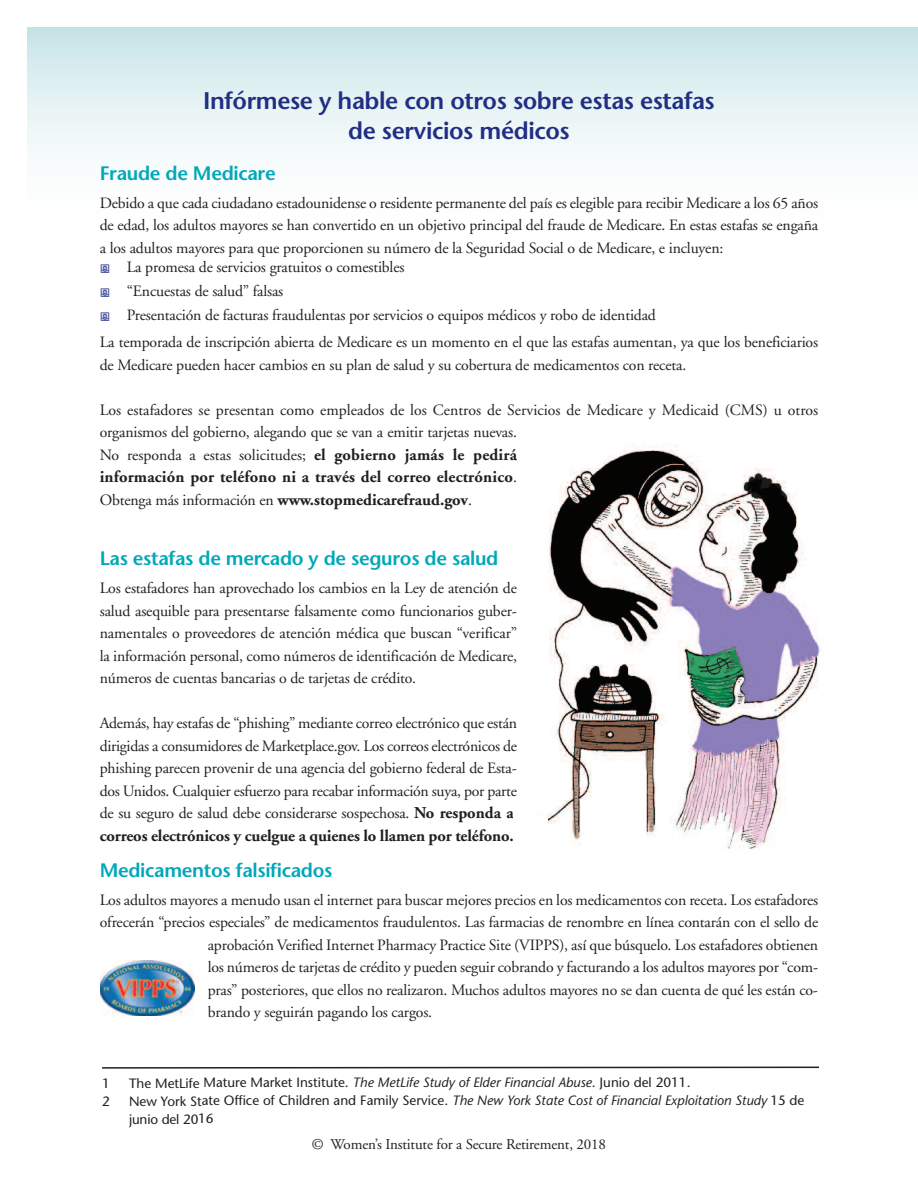
<style>
.page{position:relative;width:918px;height:1188px;background:#fff}
.page>*{position:absolute;margin:0;border:0;box-sizing:border-box;transform-origin:0 0}
.t1{font:600 24px/30px "Stone Sans";letter-spacing:-.015em;color:#202e84;text-align:center}
.t2{font:600 19.5px "Stone Sans";letter-spacing:-.015em;color:#00a8b9}
.t3{font:700 16.5px/22.5px "Adobe Garamond";color:#231f20}
.t4{font:15.75px/22.5px "Adobe Garamond";letter-spacing:-.01em;color:#231f20;text-align:justify}
.t5{font:15px "Adobe Garamond";letter-spacing:-.01em;color:#231f20}
.t6{font:13.5px/18.1px "Stone Sans";color:#231f20}
.s1{font-family:"Botanical";font-size:10.5px;color:#202e84}
.s2{font-weight:700;font-size:16.5px}
.s3{font-weight:400;font-size:15.75px}
.s4{font-style:italic}
</style>
<div class="page">
<div style="left:27px;top:27px;width:891px;height:191px;background:linear-gradient(to bottom,#cbe6e9,#fff)"></div>
<img style="left:538px;top:443px;width:283px;height:406px">
<svg style="left:102px;top:1066px;width:717px;height:3px;background:#908e8f"></svg>
<div style="left:514px;top:818px;width:34px;height:34px;background:#fff"></div>
<img style="left:100px;top:960px;width:94px;height:55px">
<h1 class="t1" style="left:203px;top:88px;width:513px">Infórmese y hable con otros sobre estas estafas de servicios médicos</h1>
<p class="t2" style="left:100px;top:165px;width:177px">Fraude de Medicare</p>
<p class="t4" style="left:100px;top:193px;width:720px">Debido a que cada ciudadano estadounidense o residente permanente del país es elegible para recibir Medicare a los 65 años de edad, los adultos mayores se han convertido en un objetivo principal del fraude de Medicare. En estas estafas se engaña a los adultos mayores para que proporcionen su número de la Seguridad Social o de Medicare, e incluyen:</p>
<p class="t4" style="left:100px;top:257px;width:558px;line-height:24px;text-align:left"><span class="s1">M</span> La promesa de servicios gratuitos o comestibles<br><span class="s1">M</span> “Encuestas de salud” falsas<br><span class="s1">M</span> Presentación de facturas fraudulentas por servicios o equipos médicos y robo de identidad</p>
<p class="t4" style="left:100px;top:333px;width:720px">La temporada de inscripción abierta de Medicare es un momento en el que las estafas aumentan, ya que los beneficiarios de Medicare pueden hacer cambios en su plan de salud y su cobertura de medicamentos con receta.</p>
<p class="t4" style="left:100px;top:400px;width:720px;text-align:left">Los estafadores se presentan como empleados de los Centros de Servicios de Medicare y Medicaid (CMS) u otros organismos del gobierno, alegando que se van a emitir tarjetas nuevas.<br>No responda a estas solicitudes; <span class="s2">el gobierno jamás le pedirá</span></p>
<p class="t3" style="left:100px;top:467px;width:419px">información por teléfono ni a través del correo electrónico<span class="s3">.<br>Obtenga más información en</span> www.stopmedicarefraud.gov<span class="s3">.</span></p>
<p class="t2" style="left:100px;top:551px;width:400px">Las estafas de mercado y de seguros de salud</p>
<p class="t4" style="left:100px;top:578px;width:419px">Los estafadores han aprovechado los cambios en la Ley de atención de salud asequible para presentarse falsamente como funcionarios guber&shy;namentales o proveedores de atención médica que buscan “verificar” la información personal, como números de identificación de Medicare, números de cuentas bancarias o de tarjetas de crédito.</p>
<p class="t4" style="left:100px;top:713px;width:419px">Además, hay estafas de “phishing” mediante correo electrónico que están dirigidas a consumidores de Marketplace.gov. Los correos electrónicos de phishing parecen provenir de una agencia del gobierno federal de Esta&shy;dos Unidos. Cualquier esfuerzo para recabar información suya, por parte de su seguro de salud debe considerarse sospechosa. <span class="s2">No responda a</span></p>
<p class="t3" style="left:100px;top:826px;width:415px">correos electrónicos y cuelgue a quienes lo llamen por teléfono.</p>
<p class="t2" style="left:100px;top:862px;width:234px">Medicamentos falsificados</p>
<p class="t4" style="left:100px;top:890px;width:720px">Los adultos mayores a menudo usan el internet para buscar mejores precios en los medicamentos con receta. Los estafadores</p>
<p class="t4" style="left:100px;top:912px;width:720px">ofrecerán “precios especiales” de medicamentos fraudulentos. Las farmacias de renombre en línea contarán con el sello de</p>
<p class="t4" style="left:208px;top:935px;width:612px">aprobación Verified Internet Pharmacy Practice Site (VIPPS), así que búsquelo. Los estafadores obtienen</p>
<p class="t4" style="left:208px;top:957px;width:612px">los números de tarjetas de crédito y pueden seguir cobrando y facturando a los adultos mayores por “com-</p>
<p class="t4" style="left:208px;top:980px;width:612px">pras” posteriores, que ellos no realizaron. Muchos adultos mayores no se dan cuenta de qué les están co-</p>
<p class="t4" style="left:208px;top:1002px;width:226px">brando y seguirán pagando los cargos.</p>
<p class="t6" style="left:102px;top:1075px;width:9px">1</p>
<p class="t6" style="left:129px;top:1075px;width:563px">The MetLife Mature Market Institute. <span class="s4">The MetLife Study of Elder Financial Abuse</span>. Junio del 2011.</p>
<p class="t6" style="left:102px;top:1093px;width:9px">2</p>
<p class="t6" style="left:129px;top:1093px;width:677px">New York State Office of Children and Family Service. <span class="s4">The New York State Cost of Financial Exploitation Study</span> 15 de junio del 2016</p>
<p class="t5" style="left:312px;top:1139px;width:296px">© Women’s Institute for a Secure Retirement, 2018</p>
</div>
